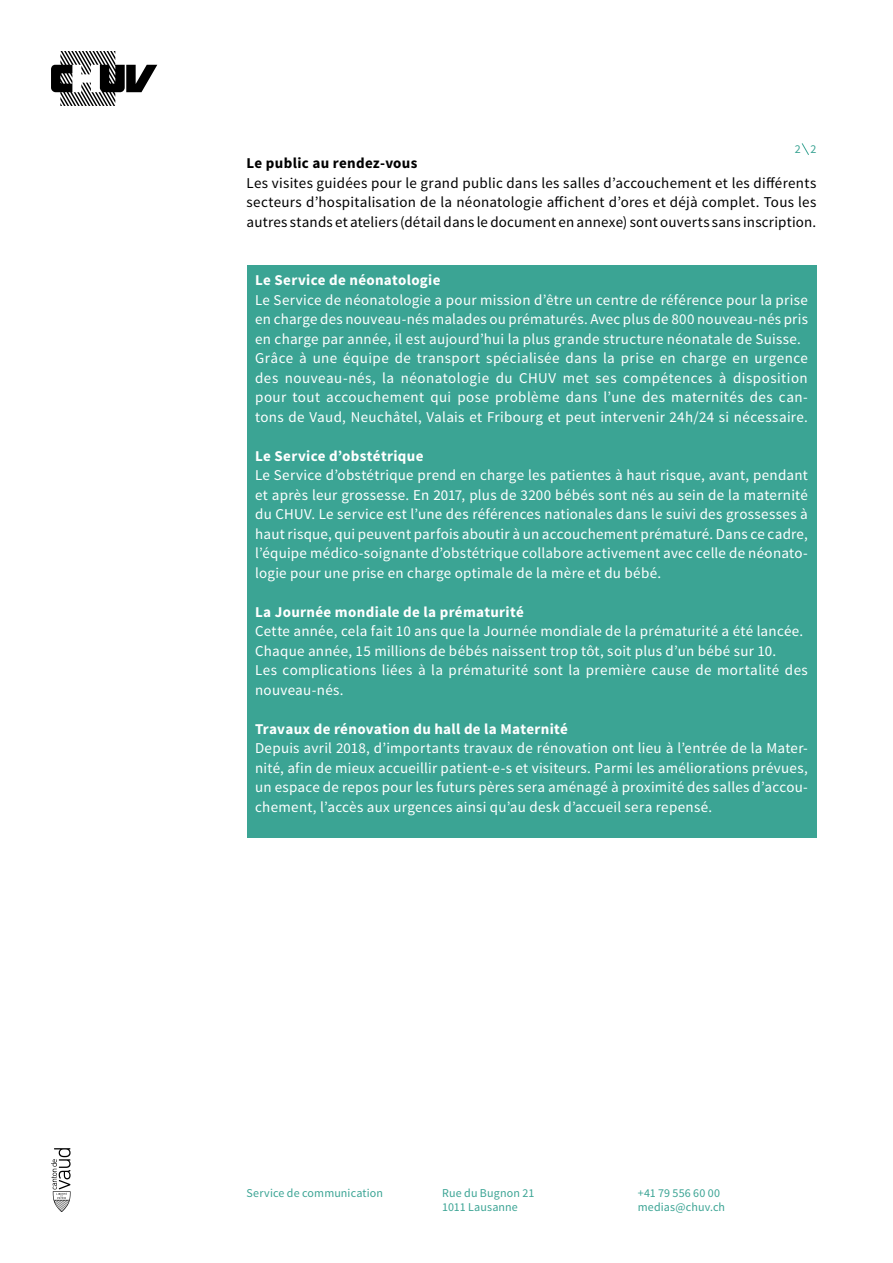
<style>
.page{position:relative;width:893px;height:1263px;background:#fff}
.page>*{position:absolute;margin:0;border:0;box-sizing:border-box;transform-origin:0 0}
.t1{font:15px/19.5px "Source Sans Pro";letter-spacing:.02em;color:#fff}
.t2{font:15px/19.5px "Source Sans Pro";letter-spacing:.01em;color:#000;text-align:justify}
.t3{font:700 15px "Source Sans Pro";letter-spacing:.02em;color:#fff}
.t4{font:700 15px "Source Sans Pro";letter-spacing:.02em;color:#000}
.t5{font:12px/14.4px "Source Sans Pro";letter-spacing:.01em;color:#3ba494}
</style>
<div class="page">
<svg style="left:51px;top:51px;width:106px;height:55px"></svg>
<svg style="left:51px;top:1148px;width:20px;height:64px"></svg>
<svg style="left:801px;top:143px;width:8px;height:12px"></svg>
<div style="left:247px;top:266px;width:569px;height:572px;background:#3ba494"></div>
<p class="t5" style="left:795px;top:142px;width:23px">2 2</p>
<p class="t4" style="left:247px;top:153px;width:172px">Le public au rendez-vous</p>
<p class="t2" style="left:247px;top:173px;width:571px">Les visites guidées pour le grand public dans les salles d’accouchement et les différents secteurs d’hospitalisation de la néonatologie affichent d’ores et déjà complet. Tous les autres stands et ateliers (détail dans le document en annexe) sont ouverts sans inscription.</p>
<p class="t3" style="left:255px;top:270px;width:187px">Le Service de néonatologie</p>
<p class="t1" style="left:255px;top:290px;width:554px">Le Service de néonatologie a pour mission d’être un centre de référence pour la prise en charge des nouveau-nés malades ou prématurés. Avec plus de 800 nouveau-nés pris en charge par année, il est aujourd’hui la plus grande structure néonatale de Suisse.<br>Grâce à une équipe de transport spécialisée dans la prise en charge en urgence des nouveau-nés, la néonatologie du CHUV met ses compétences à disposition pour tout accouchement qui pose problème dans l’une des maternités des can&shy;tons de Vaud, Neuchâtel, Valais et Fribourg et peut intervenir 24h/24 si nécessaire.</p>
<p class="t3" style="left:255px;top:446px;width:170px">Le Service d’obstétrique</p>
<p class="t1" style="left:255px;top:466px;width:554px;text-align:justify">Le Service d’obstétrique prend en charge les patientes à haut risque, avant, pendant et après leur grossesse. En 2017, plus de 3200 bébés sont nés au sein de la maternité du CHUV. Le service est l’une des références nationales dans le suivi des grossesses à haut risque, qui peuvent parfois aboutir à un accouchement prématuré. Dans ce cadre, l’équipe médico-soignante d’obstétrique collabore activement avec celle de néonato&shy;logie pour une prise en charge optimale de la mère et du bébé.</p>
<p class="t3" style="left:255px;top:602px;width:270px">La Journée mondiale de la prématurité</p>
<p class="t1" style="left:255px;top:622px;width:554px">Cette année, cela fait 10 ans que la Journée mondiale de la prématurité a été lancée.<br>Chaque année, 15 millions de bébés naissent trop tôt, soit plus d’un bébé sur 10.<br>Les complications liées à la prématurité sont la première cause de mortalité des nouveau-nés.</p>
<p class="t3" style="left:255px;top:719px;width:314px">Travaux de rénovation du hall de la Maternité</p>
<p class="t1" style="left:255px;top:739px;width:554px;text-align:justify">Depuis avril 2018, d’importants travaux de rénovation ont lieu à l’entrée de la Mater&shy;nité, afin de mieux accueillir patient-e-s et visiteurs. Parmi les améliorations prévues, un espace de repos pour les futurs pères sera aménagé à proximité des salles d’accou&shy;chement, l’accès aux urgences ainsi qu’au desk d’accueil sera repensé.</p>
<p class="t5" style="left:247px;top:1186px;width:138px">Service de communication</p>
<p class="t5" style="left:442px;top:1186px;width:94px">Rue du Bugnon 21<br>1011 Lausanne</p>
<p class="t5" style="left:638px;top:1186px;width:89px">+41 79 556 60 00 medias@chuv.ch</p>
</div>
